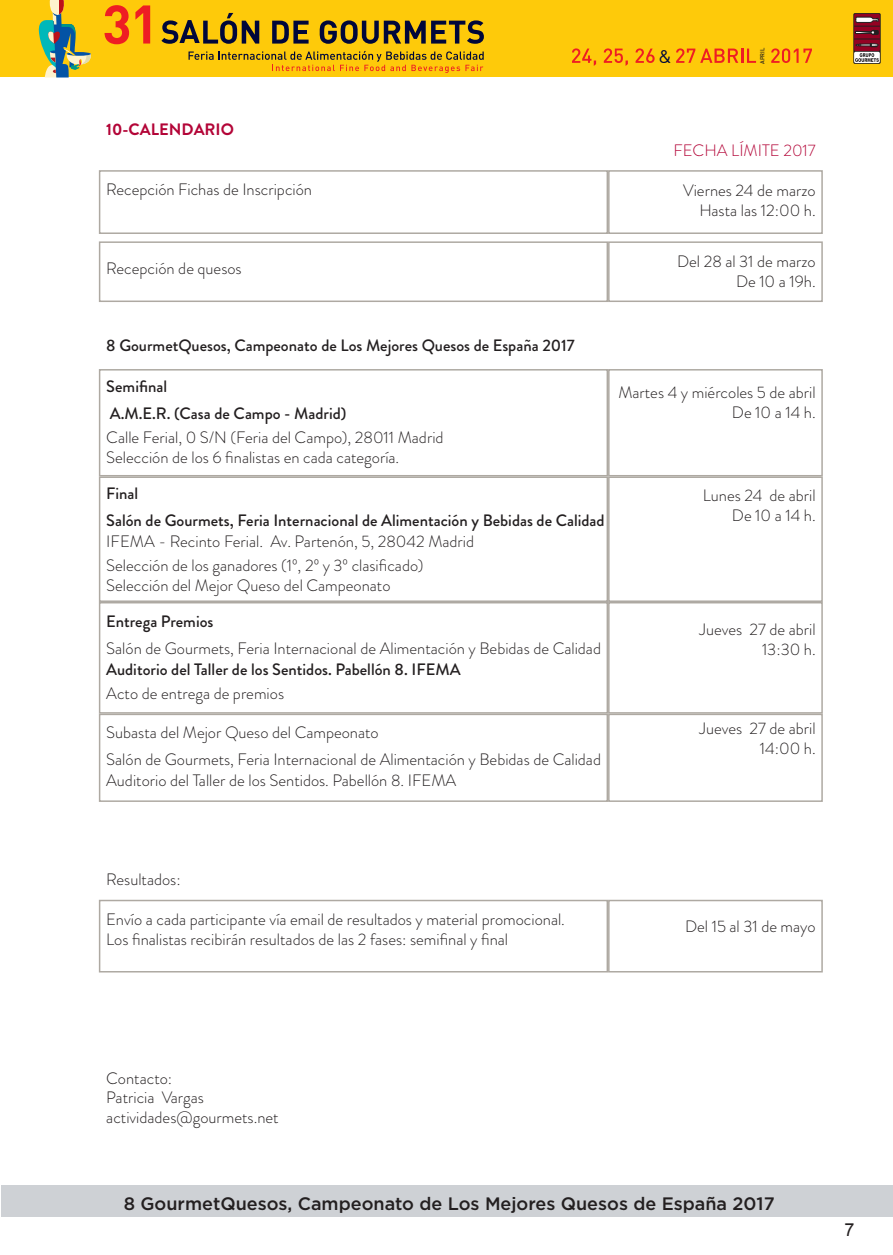
<style>
.page{position:relative;width:893px;height:1255px;background:#fff}
.page>*{position:absolute;margin:0;border:0;box-sizing:border-box;transform-origin:0 0}
.t1{font:500 18px "Gotham";color:#231f20}
.t2{font:18px "DIN";color:#00073a}
.t3{font:18px "Arial";color:#231f20}
.t4{font:300 16.5px "Brandon Grotesque";color:#231f20}
.t5{font:500 16.5px "Brandon Grotesque";color:#231f20}
.t6{font:300 16.5px "Brandon Grotesque";color:#b30437}
.t7{font:700 16.5px "Brandon Grotesque";color:#b30437}
.t8{font:500 5.85px "DIN";color:#231f20}
</style>
<div class="page">
<div style="left:1px;top:1184px;width:891px;height:32px;background:#ced1d5"></div>
<div style="left:0;top:0;width:893px;height:77px;background:#feca0a"></div>
<svg style="left:853px;top:13px;width:28px;height:51px"></svg>
<svg style="left:854px;top:14px;width:26px;height:37px"></svg>
<svg style="left:854px;top:52px;width:26px;height:11px"></svg>
<svg style="left:855px;top:53px;width:24px;height:9px"></svg>
<svg style="left:854px;top:17px;width:26px;height:30px"></svg>
<svg style="left:38px;top:0;width:53px;height:77px"></svg>
<svg style="left:572px;top:48px;width:24px;height:18px"></svg>
<svg style="left:604px;top:48px;width:24px;height:18px"></svg>
<svg style="left:635px;top:48px;width:20px;height:15px"></svg>
<svg style="left:676px;top:48px;width:80px;height:15px"></svg>
<svg style="left:771px;top:48px;width:41px;height:15px"></svg>
<svg style="left:272px;top:21px;width:37px;height:23px"></svg>
<svg style="left:320px;top:20px;width:164px;height:24px"></svg>
<svg style="left:161px;top:13px;width:98px;height:31px"></svg>
<svg style="left:105px;top:5px;width:24px;height:39px"></svg>
<svg style="left:135px;top:5px;width:15px;height:39px"></svg>
<svg style="left:189px;top:51px;width:295px;height:22px"></svg>
<div style="left:99px;top:170px;width:509px;height:64px;border:2px solid #aea9a2"></div>
<div style="left:608px;top:170px;width:215px;height:64px;border:2px solid #aea9a2"></div>
<div style="left:99px;top:241px;width:509px;height:61px;border:2px solid #aea9a2"></div>
<div style="left:608px;top:241px;width:215px;height:61px;border:2px solid #aea9a2"></div>
<div style="left:99px;top:369px;width:509px;height:107px;border:2px solid #aea9a2"></div>
<div style="left:608px;top:369px;width:215px;height:107px;border:2px solid #aea9a2"></div>
<div style="left:99px;top:476px;width:509px;height:126px;border:2px solid #aea9a2"></div>
<div style="left:608px;top:476px;width:215px;height:126px;border:2px solid #aea9a2"></div>
<div style="left:99px;top:602px;width:509px;height:111px;border:2px solid #aea9a2"></div>
<div style="left:608px;top:602px;width:215px;height:111px;border:2px solid #aea9a2"></div>
<div style="left:99px;top:713px;width:509px;height:88px;border:2px solid #aea9a2"></div>
<div style="left:608px;top:713px;width:215px;height:88px;border:2px solid #aea9a2"></div>
<div style="left:99px;top:899px;width:509px;height:73px;border:2px solid #aea9a2"></div>
<div style="left:608px;top:899px;width:215px;height:73px;border:2px solid #aea9a2"></div>
<p class="t2" style="left:658px;top:45px;width:15px">&amp;</p>
<p class="t8" style="left:759px;top:64px;width:18px;rotate:-90deg">APRIL</p>
<p class="t7" style="left:106px;top:118px;width:129px">10-CALENDARIO</p>
<p class="t4" style="left:106px;top:178px;width:207px">Recepción Fichas de Inscripción</p>
<p class="t4" style="left:106px;top:257px;width:137px">Recepción de quesos</p>
<p class="t6" style="left:673px;top:139px;width:144px">FECHA LÍMITE 2017</p>
<p class="t4" style="left:683px;top:179px;width:134px">Viernes 24 de marzo</p>
<p class="t4" style="left:699px;top:199px;width:118px">Hasta las 12:00 h.</p>
<p class="t4" style="left:677px;top:250px;width:140px">Del 28 al 31 de marzo</p>
<p class="t4" style="left:736px;top:270px;width:81px">De 10 a 19h.</p>
<p class="t5" style="left:106px;top:334px;width:470px">8 GourmetQuesos, Campeonato de Los Mejores Quesos de España 2017</p>
<p class="t5" style="left:106px;top:375px;width:62px">Semifinal</p>
<p class="t5" style="left:110px;top:402px;width:238px">A.M.E.R. (Casa de Campo - Madrid)</p>
<p class="t4" style="left:106px;top:426px;width:339px">Calle Ferial, 0 S/N (Feria del Campo), 28011 Madrid</p>
<p class="t4" style="left:106px;top:446px;width:295px">Selección de los 6 finalistas en cada categoría.</p>
<p class="t5" style="left:106px;top:482px;width:33px">Final</p>
<p class="t5" style="left:106px;top:509px;width:500px">Salón de Gourmets, Feria Internacional de Alimentación y Bebidas de Calidad</p>
<p class="t4" style="left:106px;top:530px;width:369px">IFEMA - Recinto Ferial. Av. Partenón, 5, 28042 Madrid</p>
<p class="t4" style="left:106px;top:554px;width:319px">Selección de los ganadores (1º, 2º y 3º clasificado)</p>
<p class="t4" style="left:106px;top:573px;width:286px">Selección del Mejor Queso del Campeonato</p>
<p class="t5" style="left:106px;top:609px;width:109px">Entrega Premios</p>
<p class="t4" style="left:106px;top:636px;width:496px">Salón de Gourmets, Feria Internacional de Alimentación y Bebidas de Calidad</p>
<p class="t5" style="left:106px;top:657px;width:356px">Auditorio del Taller de los Sentidos. Pabellón 8. IFEMA</p>
<p class="t4" style="left:106px;top:681px;width:179px">Acto de entrega de premios</p>
<p class="t4" style="left:106px;top:721px;width:274px">Subasta del Mejor Queso del Campeonato</p>
<p class="t4" style="left:106px;top:748px;width:496px">Salón de Gourmets, Feria Internacional de Alimentación y Bebidas de Calidad</p>
<p class="t4" style="left:106px;top:769px;width:351px">Auditorio del Taller de los Sentidos. Pabellón 8. IFEMA</p>
<p class="t4" style="left:618px;top:381px;width:199px">Martes 4 y miércoles 5 de abril</p>
<p class="t4" style="left:732px;top:400px;width:85px">De 10 a 14 h.</p>
<p class="t4" style="left:703px;top:484px;width:114px">Lunes 24 de abril</p>
<p class="t4" style="left:732px;top:504px;width:85px">De 10 a 14 h.</p>
<p class="t4" style="left:700px;top:618px;width:118px">Jueves 27 de abril</p>
<p class="t4" style="left:762px;top:637px;width:55px">13:30 h.</p>
<p class="t4" style="left:700px;top:717px;width:118px">Jueves 27 de abril</p>
<p class="t4" style="left:760px;top:736px;width:57px">14:00 h.</p>
<p class="t4" style="left:106px;top:868px;width:76px">Resultados:</p>
<p class="t4" style="left:106px;top:908px;width:460px">Envío a cada participante vía email de resultados y material promocional.</p>
<p class="t4" style="left:106px;top:927px;width:403px">Los finalistas recibirán resultados de las 2 fases: semifinal y final</p>
<p class="t4" style="left:685px;top:915px;width:132px">Del 15 al 31 de mayo</p>
<p class="t4" style="left:106px;top:1066px;width:67px">Contacto:</p>
<p class="t4" style="left:106px;top:1086px;width:99px">Patricia Vargas</p>
<p class="t4" style="left:106px;top:1106px;width:174px">actividades@gourmets.net</p>
<p class="t1" style="left:124px;top:1191px;width:652px">8 GourmetQuesos, Campeonato de Los Mejores Quesos de España 2017</p>
<p class="t3" style="left:844px;top:1217px;width:12px">7</p>
</div>
